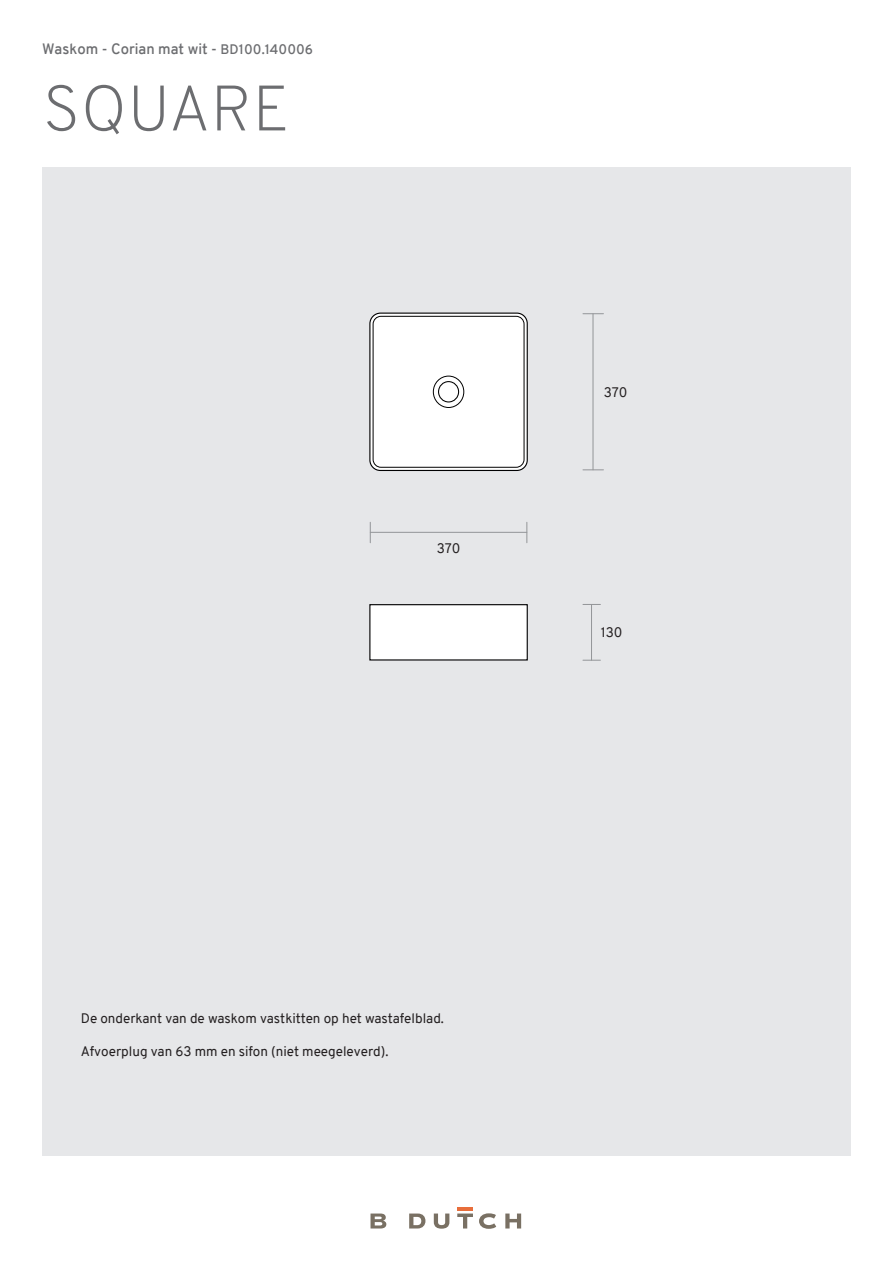
<style>
.page{position:relative;width:893px;height:1263px;background:#fff}
.page>*{position:absolute;margin:0;border:0;box-sizing:border-box;transform-origin:0 0}
.t1{font:200 64.05px "Overpass";letter-spacing:.01em;color:#6c6d70}
.t2{font:600 14.7px "Overpass";color:#6c6d70}
.t3{font:13.5px "Overpass";color:#231f20}
.s1{font-size:13.5px}
</style>
<div class="page">
<div style="left:42px;top:167px;width:809px;height:989px;background:#e6e7e9"></div>
<svg style="left:370px;top:1213px;width:151px;height:15px"></svg>
<hr style="left:457px;top:1207px;width:16px;height:4px;background:#e86e3b">
<hr style="left:591px;top:604px;width:1px;height:56px;background:#939598">
<svg style="left:583px;top:660px;width:17px;height:1px"></svg>
<svg style="left:583px;top:604px;width:17px;height:1px"></svg>
<hr style="left:593px;top:314px;width:1px;height:156px;background:#939598">
<svg style="left:583px;top:469px;width:20px;height:1px"></svg>
<svg style="left:583px;top:313px;width:20px;height:1px"></svg>
<hr style="left:370px;top:532px;width:157px;height:1px;background:#939598">
<svg style="left:370px;top:522px;width:1px;height:21px"></svg>
<svg style="left:526px;top:522px;width:1px;height:21px"></svg>
<svg style="left:370px;top:313px;width:157px;height:157px"></svg>
<div style="left:369px;top:313px;width:159px;height:158px;border:1px solid #000001;border-radius:10px"></div>
<div style="left:373px;top:316px;width:151px;height:151px;background:#fff;border-radius:8px"></div>
<div style="left:373px;top:316px;width:151px;height:151px;border:1px solid #000001;border-radius:8px"></div>
<svg style="left:433px;top:376px;width:31px;height:31px"></svg>
<div style="left:433px;top:376px;width:31px;height:32px;border:1px solid #000001;border-radius:50%"></div>
<div style="left:439px;top:382px;width:20px;height:20px;background:#fff;border-radius:50%"></div>
<div style="left:438px;top:381px;width:21px;height:21px;border:1px solid #000001;border-radius:50%"></div>
<div style="left:369px;top:604px;width:159px;height:56px;background:#fff;border:1px solid #000001"></div>
<p class="t2" style="left:42px;top:38px;width:272px">Waskom - Corian mat wit - <span class="s1">BD100.140006</span></p>
<p class="t1" style="left:43px;top:62px;width:249px">SQUARE</p>
<p class="t3" style="left:437px;top:539px;width:25px">370</p>
<p class="t3" style="left:604px;top:382px;width:25px">370</p>
<p class="t3" style="left:601px;top:623px;width:23px">130</p>
<p class="t3" style="left:81px;top:1009px;width:365px">De onderkant van de waskom vastkitten op het wastafelblad.</p>
<p class="t3" style="left:81px;top:1041px;width:309px">Afvoerplug van 63 mm en sifon (niet meegeleverd).</p>
</div>
